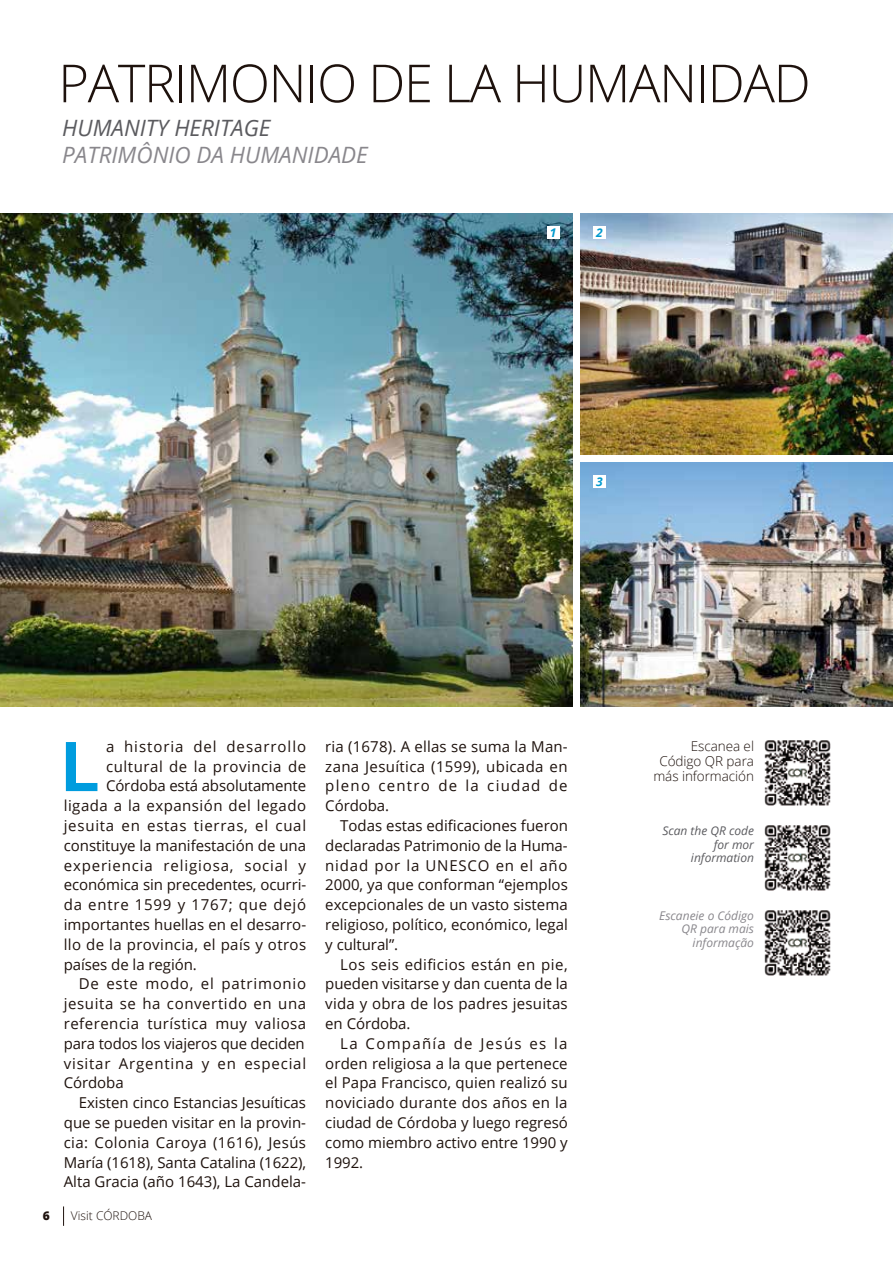
<style>
.page{position:relative;width:893px;height:1263px;background:#fff}
.page>*{position:absolute;margin:0;border:0;box-sizing:border-box;transform-origin:0 0}
.t1{font:700 69px "Roboto";color:#009cde}
.t2{font:300 52.5px "Open Sans";letter-spacing:-.025em;color:#1e120d}
.t3{font:italic 22.5px "Open Sans";color:#89878c}
.t4{font:italic 22.5px "Open Sans";color:#5b5b5f}
.t5{font:15px/19.8px "Open Sans";letter-spacing:.005em;color:#1e120d;text-align:justify}
.t6{font:15px "Open Sans";letter-spacing:.05em;color:#1e120d}
.t7{font:15px "Open Sans";letter-spacing:.025em;color:#1e120d}
.t8{font:15px "Open Sans";letter-spacing:.055em;color:#1e120d}
.t9{font:15px "Open Sans";letter-spacing:.035em;color:#1e120d}
.t10{font:15px "Open Sans";letter-spacing:.03em;color:#1e120d}
.t11{font:15px "Open Sans";letter-spacing:.04em;color:#1e120d}
.t12{font:15px "Open Sans";letter-spacing:.065em;color:#1e120d}
.t13{font:300 13.5px/15px "Open Sans";letter-spacing:-.005em;color:#1e120d;text-align:right}
.t14{font:italic 12px/13.5px "Open Sans";color:#89878c;text-align:right}
.t15{font:italic 12px/13.5px "Open Sans";color:#5b5b5f;text-align:right}
.t16{font:300 12px "Open Sans";color:#1e120d}
.t17{font:italic 700 12px "Open Sans";color:#009ace}
.t18{font:800 12px "Open Sans";color:#1e120d}
</style>
<div class="page">
<svg style="left:63px;top:1206px;width:1px;height:20px"></svg>
<img style="left:0;top:213px;width:573px;height:493px">
<img style="left:581px;top:463px;width:312px;height:243px">
<img style="left:581px;top:213px;width:312px;height:242px">
<div style="left:547px;top:226px;width:13px;height:13px;background:#fff"></div>
<div style="left:593px;top:226px;width:13px;height:13px;background:#fff"></div>
<div style="left:593px;top:475px;width:13px;height:13px;background:#fff"></div>
<img style="left:764px;top:740px;width:67px;height:66px">
<img style="left:764px;top:825px;width:67px;height:66px">
<img style="left:764px;top:910px;width:67px;height:66px">
<h2 class="t2" style="left:58px;top:47px;width:754px">PATRIMONIO DE LA HUMANIDAD</h2>
<h3 class="t4" style="left:62px;top:112px;width:210px">HUMANITY HERITAGE</h3>
<h3 class="t3" style="left:62px;top:139px;width:307px">PATRIMÔNIO DA HUMANIDADE</h3>
<p class="t17" style="left:550px;top:224px;width:8px">1</p>
<p class="t17" style="left:596px;top:224px;width:8px">2</p>
<p class="t17" style="left:596px;top:473px;width:8px">3</p>
<p class="t12" style="left:106px;top:736px;width:202px">a historia del desarrollo</p>
<p class="t9" style="left:106px;top:756px;width:202px">cultural de la provincia de</p>
<p class="t5" style="left:106px;top:776px;width:202px">Córdoba está absolutamente</p>
<p class="t10" style="left:64px;top:795px;width:244px">ligada a la expansión del legado</p>
<p class="t6" style="left:64px;top:815px;width:244px">jesuita en estas tierras, el cual</p>
<p class="t5" style="left:64px;top:835px;width:244px">constituye la manifestación de una</p>
<p class="t8" style="left:64px;top:855px;width:244px">experiencia religiosa, social y</p>
<p class="t5" style="left:64px;top:875px;width:244px">económica sin precedentes, ocurri-</p>
<p class="t6" style="left:64px;top:894px;width:244px">da entre 1599 y 1767; que dejó</p>
<p class="t5" style="left:64px;top:914px;width:244px">importantes huellas en el desarro-</p>
<p class="t7" style="left:64px;top:934px;width:244px">llo de la provincia, el país y otros</p>
<p class="t5" style="left:64px;top:954px;width:135px">países de la región.</p>
<p class="t6" style="left:79px;top:974px;width:229px">De este modo, el patrimonio</p>
<p class="t11" style="left:64px;top:993px;width:244px">jesuita se ha convertido en una</p>
<p class="t9" style="left:64px;top:1013px;width:244px">referencia turística muy valiosa</p>
<p class="t5" style="left:64px;top:1033px;width:242px">para todos los viajeros que deciden</p>
<p class="t8" style="left:64px;top:1053px;width:244px">visitar Argentina y en especial</p>
<p class="t5" style="left:64px;top:1073px;width:61px">Córdoba</p>
<p class="t5" style="left:79px;top:1092px;width:229px">Existen cinco Estancias Jesuíticas</p>
<p class="t5" style="left:64px;top:1112px;width:244px">que se pueden visitar en la provin-</p>
<p class="t7" style="left:64px;top:1132px;width:244px">cia: Colonia Caroya (1616), Jesús</p>
<p class="t5" style="left:64px;top:1152px;width:244px">María (1618), Santa Catalina (1622),</p>
<p class="t5" style="left:64px;top:1172px;width:244px">Alta Gracia (año 1643), La Candela-</p>
<h1 class="t1" style="left:62px;top:718px;width:39px">L</h1>
<p class="t18" style="left:43px;top:1207px;width:9px">6</p>
<p class="t16" style="left:71px;top:1208px;width:83px">Visit CÓRDOBA</p>
<p class="t5" style="left:325px;top:736px;width:244px">ria (1678). A ellas se suma la Man&shy;zana Jesuítica (1599), ubicada en pleno centro de la ciudad de Córdoba.</p>
<p class="t5" style="left:325px;top:815px;width:244px;text-indent:15px">Todas estas edificaciones fueron declaradas Patrimonio de la Huma&shy;nidad por la UNESCO en el año 2000, ya que conforman “ejemplos excepcionales de un vasto sistema religioso, político, económico, legal y cultural”.</p>
<p class="t5" style="left:325px;top:954px;width:244px;text-indent:15px">Los seis edificios están en pie, pueden visitarse y dan cuenta de la vida y obra de los padres jesuitas en Córdoba.</p>
<p class="t5" style="left:325px;top:1033px;width:244px;text-indent:15px">La Compañía de Jesús es la orden religiosa a la que pertenece el Papa Francisco, quien realizó su noviciado durante dos años en la ciudad de Córdoba y luego regresó como miembro activo entre 1990 y 1992.</p>
<p class="t13" style="left:653px;top:739px;width:102px">Escanea el<br>Código QR para más información</p>
<p class="t15" style="left:662px;top:824px;width:93px">Scan the QR code for mor information</p>
<p class="t14" style="left:659px;top:908px;width:96px">Escaneie o Código<br>QR para mais informação</p>
</div>
